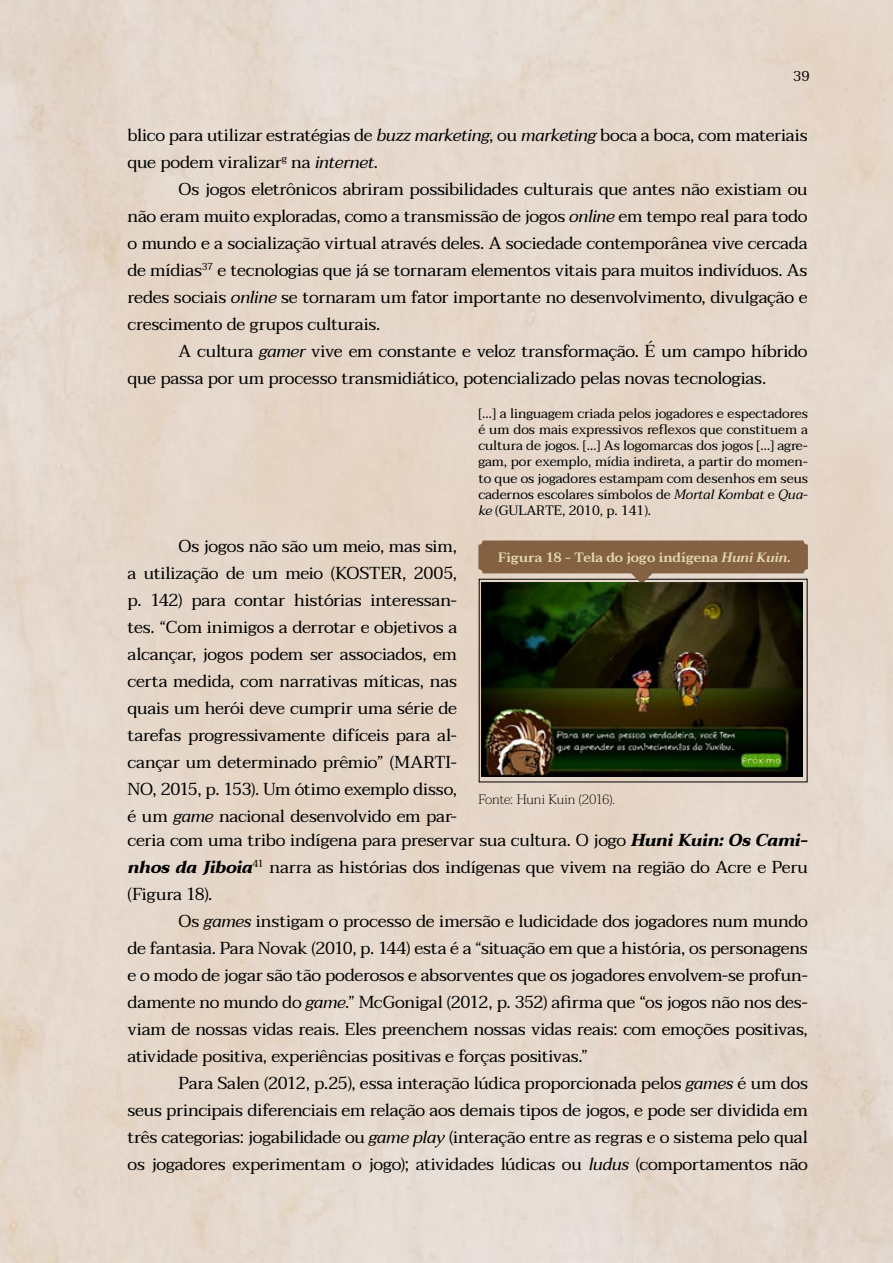
<style>
.page{position:relative;width:893px;height:1263px;background:#fff}
.page>*{position:absolute;margin:0;border:0;box-sizing:border-box;transform-origin:0 0}
.t1{font:17.25px/27px "Taviraj";letter-spacing:-.01em;color:#000;text-align:justify}
.t2{font:14.25px "Taviraj";color:#000}
.t3{font:13.5px/16.2px "Taviraj";letter-spacing:-.005em;color:#000;text-align:justify}
.t4{font:600 13.5px "Taviraj";letter-spacing:.005em;color:#e3d7b0}
.t5{font:200 13.5px "Taviraj";letter-spacing:-.015em;color:#000}
.s1{font-style:italic}
.s2{font-weight:700;font-style:italic}
</style>
<div class="page">
<img style="left:0;top:0;width:893px;height:1263px">
<svg style="left:478px;top:540px;width:330px;height:44px"></svg>
<img style="left:482px;top:582px;width:321px;height:194px">
<p class="t2" style="left:793px;top:65px;width:18px">39</p>
<p class="t1" style="left:128px;top:121px;width:681px">blico para utilizar estratégias de <span class="s1">buzz marketing</span>, ou <span class="s1">marketing</span> boca a boca, com materiais que podem viralizar<sup>g</sup> na <span class="s1">internet</span>.</p>
<p class="t1" style="left:128px;top:175px;width:681px;text-indent:51px">Os jogos eletrônicos abriram possibilidades culturais que antes não existiam ou não eram muito exploradas, como a transmissão de jogos <span class="s1">online</span> em tempo real para todo o mundo e a socialização virtual através deles. A sociedade contemporânea vive cercada de mídias<sup>37</sup> e tecnologias que já se tornaram elementos vitais para muitos indivíduos. As redes sociais <span class="s1">online</span> se tornaram um fator importante no desenvolvimento, divulgação e crescimento de grupos culturais.</p>
<p class="t1" style="left:128px;top:337px;width:681px;text-indent:51px">A cultura <span class="s1">gamer</span> vive em constante e veloz transformação. É um campo híbrido que passa por um processo transmidiático, potencializado pelas novas tecnologias.</p>
<p class="t3" style="left:478px;top:405px;width:331px">[…] a linguagem criada pelos jogadores e espectadores é um dos mais expressivos reflexos que constituem a cultura de jogos. […] As logomarcas dos jogos […] agre&shy;gam, por exemplo, mídia indireta, a partir do momen&shy;to que os jogadores estampam com desenhos em seus cadernos escolares símbolos de <span class="s1">Mortal Kombat</span> e <span class="s1">Qua&shy;ke</span> (GULARTE, 2010, p. 141).</p>
<p class="t1" style="left:128px;top:533px;width:331px;text-indent:51px">Os jogos não são um meio, mas sim, a utilização de um meio (KOSTER, 2005, p. 142) para contar histórias interessan&shy;tes. “Com inimigos a derrotar e objetivos a alcançar, jogos podem ser associados, em certa medida, com narrativas míticas, nas quais um herói deve cumprir uma série de tarefas progressivamente difíceis para al&shy;cançar um determinado prêmio” (MARTI-NO, 2015, p. 153). Um ótimo exemplo disso, é um <span class="s1">game</span> nacional desenvolvido em par-</p>
<p class="t4" style="left:498px;top:549px;width:294px">Figura 18 - Tela do jogo indígena <span class="s1">Huni Kuin.</span></p>
<p class="t5" style="left:478px;top:788px;width:138px">Fonte: Huni Kuin (2016).</p>
<p class="t1" style="left:128px;top:827px;width:682px">ceria com uma tribo indígena para preservar sua cultura. O jogo <span class="s2">Huni Kuin: Os Cami&shy;nhos da Jiboia</span><sup>41</sup> narra as histórias dos indígenas que vivem na região do Acre e Peru (Figura 18).</p>
<p class="t1" style="left:128px;top:908px;width:682px;text-indent:51px">Os <span class="s1">games</span> instigam o processo de imersão e ludicidade dos jogadores num mundo de fantasia. Para Novak (2010, p. 144) esta é a “situação em que a história, os personagens e o modo de jogar são tão poderosos e absorventes que os jogadores envolvem-se profun&shy;damente no mundo do <span class="s1">game</span>.” McGonigal (2012, p. 352) afirma que “os jogos não nos des&shy;viam de nossas vidas reais. Eles preenchem nossas vidas reais: com emoções positivas, atividade positiva, experiências positivas e forças positivas.”</p>
<p class="t1" style="left:128px;top:1070px;width:682px;text-indent:51px">Para Salen (2012, p.25), essa interação lúdica proporcionada pelos <span class="s1">games</span> é um dos seus principais diferenciais em relação aos demais tipos de jogos, e pode ser dividida em três categorias: jogabilidade ou <span class="s1">game play</span> (interação entre as regras e o sistema pelo qual os jogadores experimentam o jogo); atividades lúdicas ou <span class="s1">ludus</span> (comportamentos não</p>
</div>
